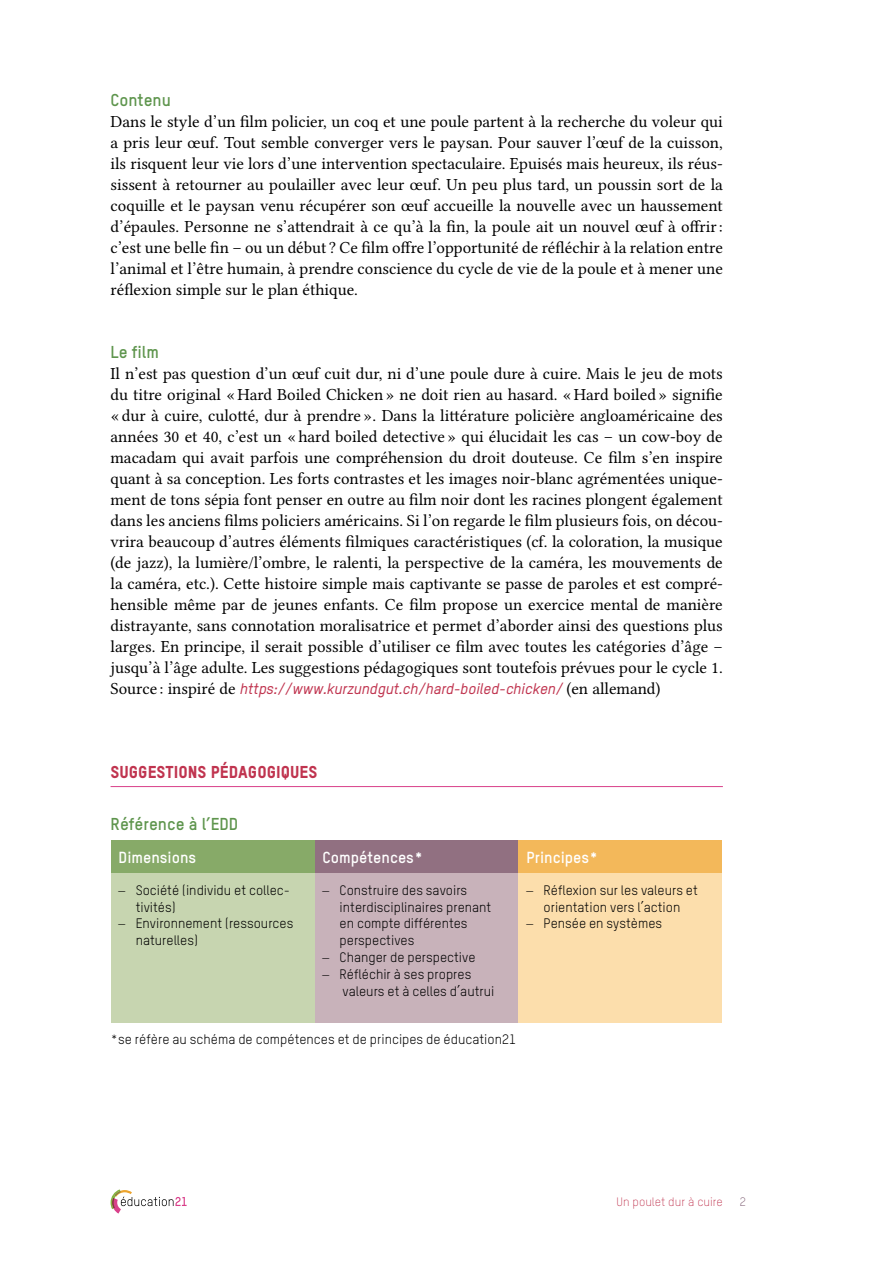
<style>
.page{position:relative;width:893px;height:1263px;background:#fff}
.page>*{position:absolute;margin:0;border:0;box-sizing:border-box;transform-origin:0 0}
.t1{font:16.95px/21px "Lin Libertine O";color:#000;text-align:justify}
.t2{font:700 16.95px "TSTARPRO";color:#5e954d}
.t3{font:16.95px "TSTARPRO Headline";color:#c0344f}
.t4{font:700 15.75px "TSTARPRO";color:#fff}
.t5{font:italic 500 15px "TSTARPRO";letter-spacing:-.01em;color:#c0344f}
.t6{font:13.5px/16.8px "TSTARPRO";color:#000}
.t7{font:300 12px "TSTARPRO";color:#c0344f}
.t8{font:300 12px "TSTARPRO";color:#735066}
.s1{font-family:"Lin Libertine O";font-weight:400;font-style:normal;font-size:16.95px;color:#000}
.s2{font-family:"Bembo"}
</style>
<div class="page">
<svg style="left:111px;top:1189px;width:76px;height:24px"></svg>
<hr style="left:111px;top:786px;width:612px;height:1px;background:#d9408a">
<div style="left:111px;top:841px;width:203px;height:33px;background:#87aa68"></div>
<div style="left:314px;top:841px;width:204px;height:33px;background:#917081"></div>
<div style="left:518px;top:841px;width:204px;height:33px;background:#f3b85a"></div>
<div style="left:111px;top:874px;width:203px;height:149px;background:#c7d5b0"></div>
<div style="left:314px;top:874px;width:204px;height:149px;background:#c8b2ba"></div>
<div style="left:518px;top:874px;width:204px;height:149px;background:#fcdeac"></div>
<p class="t2" style="left:111px;top:89px;width:62px">Contenu</p>
<p class="t1" style="left:111px;top:109px;width:614px">Dans le style d’un film policier, un coq et une poule partent à la recherche du voleur qui a pris leur œuf. Tout semble converger vers le paysan. Pour sauver l’œuf de la cuisson, ils risquent leur vie lors d’une intervention spectaculaire. Epuisés mais heureux, ils réus&shy;sissent à retourner au poulailler avec leur œuf. Un peu plus tard, un poussin sort de la coquille et le paysan venu récupérer son œuf accueille la nouvelle avec un haussement d’épaules. Personne ne s’attendrait à ce qu’à la fin, la poule ait un nouvel œuf à offrir : c’est une belle fin – ou un début ? Ce film offre l’opportunité de réfléchir à la relation entre l’animal et l’être humain, à prendre conscience du cycle de vie de la poule et à mener une réflexion simple sur le plan éthique.</p>
<p class="t2" style="left:111px;top:341px;width:50px">Le film</p>
<p class="t1" style="left:111px;top:361px;width:614px">Il n’est pas question d’un œuf cuit dur, ni d’une poule dure à cuire. Mais le jeu de mots du titre original « Hard Boiled Chicken » ne doit rien au hasard. « Hard boiled » signifie « dur à cuire, culotté, dur à prendre ». Dans la littérature policière angloaméricaine des années 30 et 40, c’est un « hard boiled detective » qui élucidait les cas – un cow-boy de macadam qui avait parfois une compréhension du droit douteuse. Ce film s’en inspire quant à sa conception. Les forts contrastes et les images noir-blanc agrémentées unique&shy;ment de tons sépia font penser en outre au film noir dont les racines plongent également dans les anciens films policiers américains. Si l’on regarde le film plusieurs fois, on décou&shy;vrira beaucoup d’autres éléments filmiques caractéristiques (cf. la coloration, la musique (de jazz), la lumière/l’ombre, le ralenti, la perspective de la caméra, les mouvements de la caméra, etc.). Cette histoire simple mais captivante se passe de paroles et est compré&shy;hensible même par de jeunes enfants. Ce film propose un exercice mental de manière distrayante, sans connotation moralisatrice et permet d’aborder ainsi des questions plus larges. En principe, il serait possible d’utiliser ce film avec toutes les catégories d’âge – jusqu’à l’âge adulte. Les suggestions pédagogiques sont toutefois prévues pour le cycle 1.</p>
<p class="t5" style="left:111px;top:679px;width:551px"><span class="s1">Source : inspiré de</span> https://www.kurzundgut.ch/hard-boiled-chicken/ <span class="s1">(en allemand)</span></p>
<p class="t3" style="left:111px;top:761px;width:208px">SUGGESTIONS PÉDAGOGIQUES</p>
<p class="t2" style="left:111px;top:813px;width:129px">Référence à l’EDD</p>
<p class="t4" style="left:119px;top:848px;width:79px">Dimensions</p>
<p class="t4" style="left:323px;top:848px;width:102px">Compétences*</p>
<p class="t4" style="left:527px;top:848px;width:73px">Principes*</p>
<p class="t6" style="left:136px;top:881px;width:156px;text-indent:-17px"><span class="s2">–</span> Société (individu et collec&shy;tivités)</p>
<p class="t6" style="left:136px;top:915px;width:159px;text-indent:-17px"><span class="s2">–</span> Environnement (ressources naturelles)</p>
<p class="t6" style="left:527px;top:881px;width:173px;text-align:center"><span class="s2">–</span> Réflexion sur les valeurs et orientation vers l’action</p>
<p class="t6" style="left:527px;top:915px;width:137px"><span class="s2">–</span> Pensée en systèmes</p>
<p class="t6" style="left:340px;top:881px;width:153px;text-indent:-17px"><span class="s2">–</span> Construire des savoirs interdisciplinaires prenant en compte différentes perspectives</p>
<p class="t6" style="left:323px;top:949px;width:154px"><span class="s2">–</span> Changer de perspective</p>
<p class="t6" style="left:343px;top:965px;width:153px;text-indent:-20px"><span class="s2">–</span> Réfléchir à ses propres valeurs et à celles d’autrui</p>
<p class="t6" style="left:111px;top:1030px;width:407px">*se réfère au schéma de compétences et de principes de éducation21</p>
<p class="t7" style="left:616px;top:1195px;width:108px">Un poulet dur à cuire</p>
<p class="t8" style="left:740px;top:1195px;width:8px">2</p>
</div>
